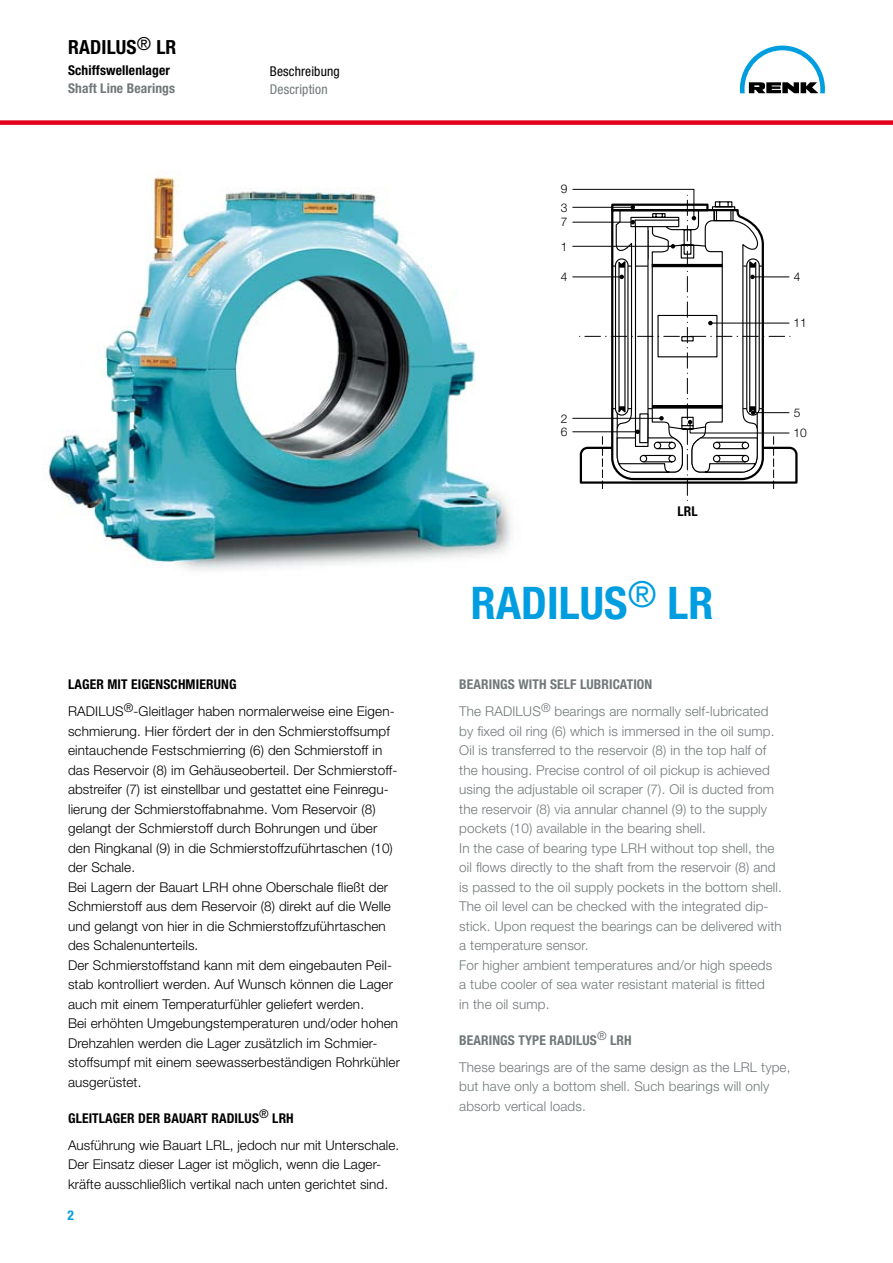
<style>
.page{position:relative;width:893px;height:1263px;background:#fff}
.page>*{position:absolute;margin:0;border:0;box-sizing:border-box;transform-origin:0 0}
.t1{font:700 condensed 45px "Helvetica Neue LT Pro";letter-spacing:.005em;color:#009ee0}
.t2{font:700 condensed 19.5px "Helvetica Neue LT Pro";letter-spacing:.01em;color:#000}
.t3{font:300 13.5px/19.5px "Helvetica Neue LT Pro";letter-spacing:.01em;color:#000}
.t4{font:300 13.5px/19.5px "Helvetica Neue LT Pro";letter-spacing:.01em;color:#717879}
.t5{font:700 condensed 13.5px "Helvetica Neue LT Pro";letter-spacing:.01em;color:#000}
.t6{font:700 condensed 13.5px "Helvetica Neue LT Pro";letter-spacing:.01em;color:#717879}
.t7{font:condensed 13.5px "Helvetica Neue LT Pro";letter-spacing:.01em;color:#000}
.t8{font:condensed 13.5px "Helvetica Neue LT Pro";letter-spacing:.01em;color:#717879}
.t9{font:700 condensed 13.5px "Helvetica Neue LT Pro";color:#009ee0}
.t10{font:300 12px/20.2px "Helvetica Neue LT Pro";color:#000}
.s1{font-weight:700;font-stretch:condensed}
</style>
<div class="page">
<div style="left:0;top:120px;width:893px;height:5px;background:#e2001a"></div>
<svg style="left:740px;top:46px;width:85px;height:47px"></svg>
<svg style="left:572px;top:189px;width:226px;height:312px"></svg>
<img style="left:45px;top:176px;width:466px;height:394px">
<h2 class="t2" style="left:68px;top:36px;width:110px">RADILUS<sup>®</sup> LR</h2>
<p class="t5" style="left:68px;top:62px;width:103px">Schiffswellenlager</p>
<p class="t6" style="left:68px;top:80px;width:109px">Shaft Line Bearings</p>
<p class="t7" style="left:270px;top:63px;width:71px">Beschreibung</p>
<p class="t8" style="left:270px;top:81px;width:59px">Description</p>
<p class="t3" style="left:68px;top:671px;width:328px;line-height:27px"><span class="s1">LAGER MIT EIGENSCHMIERUNG<br></span>RADILUS<sup>®</sup>-Gleitlager haben normalerweise eine Eigen-</p>
<p class="t3" style="left:68px;top:721px;width:333px">schmierung. Hier fördert der in den Schmierstoffsumpf eintauchende Festschmierring (6) den Schmierstoff in das Reservoir (8) im Gehäuseoberteil. Der Schmierstoff&shy;abstreifer (7) ist einstellbar und gestattet eine Feinregu&shy;lierung der Schmierstoffabnahme. Vom Reservoir (8) gelangt der Schmierstoff durch Bohrungen und über den Ringkanal (9) in die Schmierstoffzuführtaschen (10) der Schale.<br>Bei Lagern der Bauart LRH ohne Oberschale fließt der Schmierstoff aus dem Reservoir (8) direkt auf die Welle und gelangt von hier in die Schmierstoffzuführtaschen des Schalenunterteils.<br>Der Schmierstoffstand kann mit dem eingebauten Peil&shy;stab kontrolliert werden. Auf Wunsch können die Lager auch mit einem Temperaturfühler geliefert werden.<br>Bei erhöhten Umgebungstemperaturen und/oder hohen Drehzahlen werden die Lager zusätzlich im Schmier&shy;stoffsumpf mit einem seewasserbeständigen Rohrkühler ausgerüstet.</p>
<p class="t3" style="left:68px;top:1104px;width:333px;line-height:27.2px"><span class="s1">GLEITLAGER DER BAUART RADILUS</span><sup>®</sup> <span class="s1">LRH<br></span>Ausführung wie Bauart LRL, jedoch nur mit Unterschale.</p>
<p class="t3" style="left:68px;top:1154px;width:322px">Der Einsatz dieser Lager ist möglich, wenn die Lager&shy;kräfte ausschließlich vertikal nach unten gerichtet sind.</p>
<p class="t9" style="left:68px;top:1206px;width:8px">2</p>
<p class="t10" style="left:561px;top:178px;width:8px">9</p>
<p class="t10" style="left:561px;top:197px;width:8px">3</p>
<p class="t10" style="left:561px;top:212px;width:8px">7</p>
<p class="t10" style="left:561px;top:236px;width:8px">1</p>
<p class="t10" style="left:561px;top:267px;width:8px">4</p>
<p class="t10" style="left:794px;top:267px;width:8px">4</p>
<p class="t10" style="left:793px;top:313px;width:15px">11</p>
<p class="t10" style="left:561px;top:412px;width:8px;line-height:13.5px">2<br>6</p>
<p class="t5" style="left:677px;top:503px;width:22px">LRL</p>
<h1 class="t1" style="left:471px;top:576px;width:244px">RADILUS<sup>®</sup> LR</h1>
<p class="t10" style="left:793px;top:402px;width:15px">5<br>10</p>
<p class="t4" style="left:459px;top:671px;width:311px;line-height:27px"><span class="s1">BEARINGS WITH SELF LUBRICATION<br></span>The RADILUS<sup>®</sup> bearings are normally self-lubricated</p>
<p class="t4" style="left:459px;top:721px;width:324px">by fixed oil ring (6) which is immersed in the oil sump.<br>Oil is transferred to the reservoir (8) in the top half of the housing. Precise control of oil pickup is achieved using the adjustable oil scraper (7). Oil is ducted from the reservoir (8) via annular channel (9) to the supply pockets (10) available in the bearing shell.<br>In the case of bearing type LRH without top shell, the oil flows directly to the shaft from the reservoir (8) and is passed to the oil supply pockets in the bottom shell.<br>The oil level can be checked with the integrated dip&shy;stick. Upon request the bearings can be delivered with a temperature sensor.<br>For higher ambient temperatures and/or high speeds a tube cooler of sea water resistant material is fitted<br>in the oil sump.</p>
<p class="t4" style="left:459px;top:1026px;width:333px;line-height:27.2px"><span class="s1">BEARINGS TYPE RADILUS</span><sup>®</sup> <span class="s1">LRH<br></span>These bearings are of the same design as the LRL type,</p>
<p class="t4" style="left:459px;top:1076px;width:312px">but have only a bottom shell. Such bearings will only absorb vertical loads.</p>
</div>
